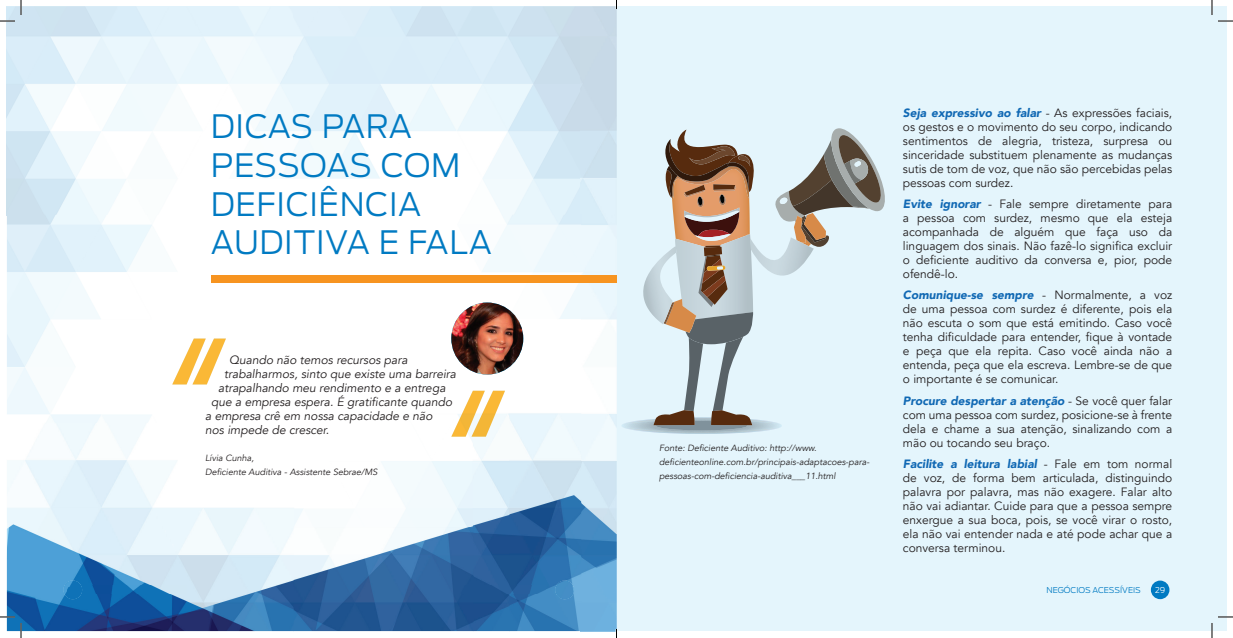
<style>
.page{position:relative;width:1233px;height:638px;background:#fff}
.page>*{position:absolute;margin:0;border:0;box-sizing:border-box;transform-origin:0 0}
.t1{font:300 32px/38.8px "Ford Antenna";letter-spacing:.02em;color:#007ac2}
.t2{font:12px/14px "Avenir";color:#231f20;text-align:justify}
.t3{font:italic 12px "Avenir";color:#231f20}
.t4{font:italic 9px/14px "Avenir";color:#231f20}
.t5{font:300 8px "Ford Antenna";color:#007ac2}
.t6{font:300 8px "Ford Antenna";color:#fff}
.s1{font-weight:900;font-style:italic;color:#1169b4}
</style>
<div class="page">
<div style="left:7px;top:7px;width:1219px;height:623px;background:#e4f5fc"></div>
<div style="left:1150px;top:580px;width:19px;height:18px;background:#007ac2;border-radius:50%"></div>
<img style="left:7px;top:7px;width:574px;height:207px">
<img style="left:581px;top:7px;width:35px;height:623px">
<img style="left:7px;top:214px;width:466px;height:416px">
<img style="left:473px;top:214px;width:108px;height:104px">
<img style="left:509px;top:318px;width:72px;height:312px">
<img style="left:473px;top:367px;width:36px;height:263px">
<img style="left:64px;top:580px;width:18px;height:18px">
<svg style="left:68px;top:586px;width:9px;height:7px"></svg>
<img style="left:93px;top:585px;width:93px;height:8px">
<img style="left:555px;top:580px;width:19px;height:18px">
<svg style="left:560px;top:586px;width:9px;height:7px"></svg>
<img style="left:459px;top:585px;width:86px;height:8px">
<div style="left:211px;top:275px;width:405px;height:7px;background:#f79420"></div>
<img style="left:172px;top:338px;width:54px;height:46px">
<img style="left:451px;top:390px;width:54px;height:46px">
<img style="left:451px;top:302px;width:72px;height:72px;border-radius:36px">
<svg style="left:622px;top:128px;width:263px;height:306px"></svg>
<svg style="left:1218px;top:20px;width:15px;height:2px"></svg>
<svg style="left:1218px;top:616px;width:15px;height:1px"></svg>
<svg style="left:0;top:0;width:22px;height:22px"></svg>
<svg style="left:0;top:616px;width:22px;height:21px"></svg>
<svg style="left:1211px;top:0;width:1px;height:15px"></svg>
<svg style="left:1211px;top:623px;width:1px;height:14px"></svg>
<h1 class="t1" style="left:211px;top:103px;width:283px">DICAS PARA<br>PESSOAS COM<br>DEFICIÊNCIA<br>AUDITIVA E FALA</h1>
<p class="t3" style="left:229px;top:352px;width:180px">Quando não temos recursos para</p>
<p class="t3" style="left:224px;top:366px;width:233px">trabalharmos, sinto que existe uma barreira</p>
<p class="t3" style="left:218px;top:380px;width:229px">atrapalhando meu rendimento e a entrega</p>
<p class="t3" style="left:211px;top:394px;width:242px">que a empresa espera. É gratificante quando</p>
<p class="t3" style="left:205px;top:408px;width:229px">a empresa crê em nossa capacidade e não</p>
<p class="t3" style="left:205px;top:422px;width:126px">nos impede de crescer.</p>
<p class="t4" style="left:205px;top:450px;width:174px">Lívia Cunha,<br>Deficiente Auditiva - Assistente Sebrae/MS</p>
<p class="t4" style="left:659px;top:440px;width:212px">Fonte: Deficiente Auditivo: http://www. deficienteonline.com.br/principais-adaptacoes-para&shy;pessoas-com-deficiencia-auditiva___11.html</p>
<p class="t2" style="left:903px;top:106px;width:271px"><span class="s1">Seja expressivo ao falar</span> - As expressões faciais, os gestos e o movimento do seu corpo, indicando sentimentos de alegria, tristeza, surpresa ou sinceridade substituem plenamente as mudanças sutis de tom de voz, que não são percebidas pelas pessoas com surdez.</p>
<p class="t2" style="left:903px;top:197px;width:271px"><span class="s1">Evite ignorar</span> - Fale sempre diretamente para a pessoa com surdez, mesmo que ela esteja acompanhada de alguém que faça uso da linguagem dos sinais. Não fazê-lo significa excluir o deficiente auditivo da conversa e, pior, pode ofendê-lo.</p>
<p class="t2" style="left:903px;top:288px;width:271px"><span class="s1">Comunique-se sempre</span> - Normalmente, a voz de uma pessoa com surdez é diferente, pois ela não escuta o som que está emitindo. Caso você tenha dificuldade para entender, fique à vontade e peça que ela repita. Caso você ainda não a entenda, peça que ela escreva. Lembre-se de que o importante é se comunicar.</p>
<p class="t2" style="left:903px;top:393px;width:271px"><span class="s1">Procure despertar a atenção</span> - Se você quer falar com uma pessoa com surdez, posicione-se à frente dela e chame a sua atenção, sinalizando com a mão ou tocando seu braço.</p>
<p class="t2" style="left:903px;top:456px;width:271px"><span class="s1">Facilite a leitura labial</span> - Fale em tom normal de voz, de forma bem articulada, distinguindo palavra por palavra, mas não exagere. Falar alto não vai adiantar. Cuide para que a pessoa sempre enxergue a sua boca, pois, se você virar o rosto, ela não vai entender nada e até pode achar que a conversa terminou.</p>
<p class="t5" style="left:1046px;top:583px;width:96px">NEGÓCIOS ACESSÍVEIS</p>
<p class="t6" style="left:1155px;top:583px;width:12px">29</p>
</div>
